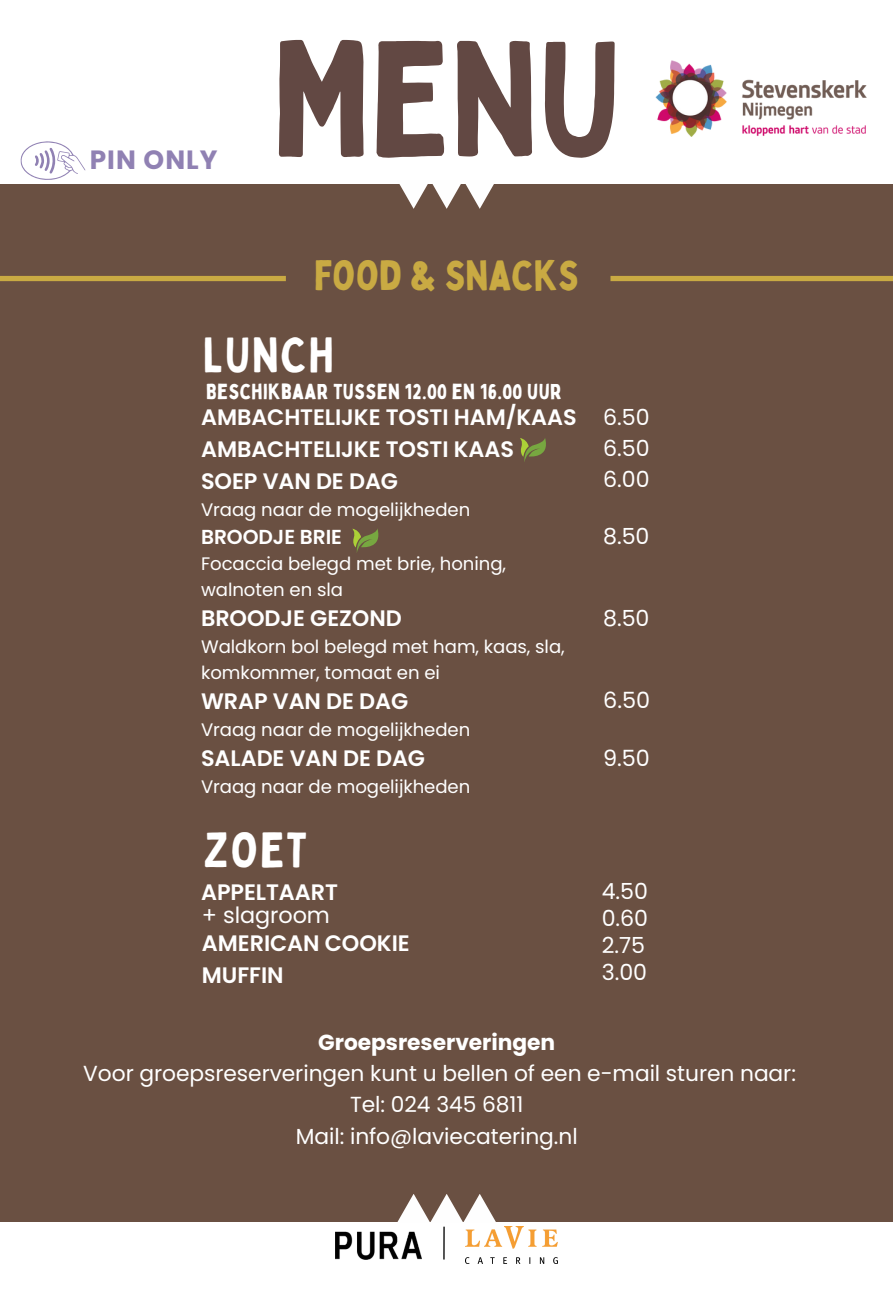
<style>
.page{position:relative;width:893px;height:1291px;background:#fff}
.page>*{position:absolute;margin:0;border:0;box-sizing:border-box;transform-origin:0 0}
.t1{font:160.47px "Bobby Jones";color:#624843}
.t2{font:48.65px "Bobby Jones";letter-spacing:.04em;color:#fff}
.t3{font:41.3px "Bobby Jones";color:#c9aa43}
.t4{font:700 26.43px "Poppins";letter-spacing:.04em;color:#9081b3}
.t5{font:600 22.4px/31.8px "Poppins";letter-spacing:-.005em;color:#fff}
.t6{font:22.4px "Poppins";letter-spacing:-.005em;color:#fff}
.t7{font:22.05px/27.1px "Poppins";letter-spacing:-.005em;color:#fff}
.t8{font:21.7px/31.2px "Poppins";letter-spacing:-.005em;color:#fff;text-align:center}
.t9{font:21.35px "Bobby Jones";letter-spacing:.02em;color:#fff}
.t10{font:600 20.3px "Poppins";letter-spacing:-.005em;color:#fff}
.t11{font:18.03px/25.6px "Poppins";letter-spacing:-.005em;color:#fff}
.s1{font-weight:700}
</style>
<div class="page">
<div style="left:0;top:185px;width:892px;height:1036px;background:#6a5042"></div>
<img style="left:655px;top:60px;width:211px;height:77px">
<div style="left:0;top:276px;width:286px;height:5px;background:#c9aa43"></div>
<div style="left:610px;top:276px;width:282px;height:5px;background:#c9aa43"></div>
<svg style="left:397px;top:184px;width:99px;height:25px"></svg>
<svg style="left:397px;top:1194px;width:99px;height:28px"></svg>
<svg style="left:520px;top:438px;width:26px;height:24px"></svg>
<svg style="left:20px;top:141px;width:65px;height:39px"></svg>
<img style="left:335px;top:1231px;width:86px;height:28px">
<img style="left:465px;top:1226px;width:92px;height:37px">
<hr style="left:443px;top:1226px;width:1px;height:33px;background:#000">
<svg style="left:352px;top:528px;width:26px;height:25px"></svg>
<h6 class="t4" style="left:90px;top:142px;width:129px">PIN ONLY</h6>
<h1 class="t1" style="left:272px;top:-2px;width:350px">MENU</h1>
<p class="t3" style="left:314px;top:250px;width:266px">FOOD &amp; SNACKS</p>
<p class="t2" style="left:203px;top:324px;width:132px">LUNCH</p>
<p class="t9" style="left:206px;top:378px;width:357px">BESCHIKBAAR TUSSEN 12.00 EN 16.00 UUR</p>
<p class="t5" style="left:201px;top:401px;width:377px">AMBACHTELIJKE TOSTI HAM/KAAS</p>
<p class="t5" style="left:201px;top:433px;width:314px">AMBACHTELIJKE TOSTI KAAS</p>
<h4 class="t5" style="left:201px;top:465px;width:198px">SOEP VAN DE DAG</h4>
<p class="t11" style="left:201px;top:496px;width:271px">Vraag naar de mogelijkheden</p>
<h3 class="t10" style="left:201px;top:523px;width:142px">BROODJE BRIE</h3>
<p class="t11" style="left:201px;top:551px;width:306px">Focaccia belegd met brie, honing,</p>
<h2 class="t11" style="left:201px;top:576px;width:143px">walnoten en sla</h2>
<h6 class="t5" style="left:201px;top:602px;width:202px">BROODJE GEZOND</h6>
<p class="t11" style="left:201px;top:634px;width:365px">Waldkorn bol belegd met ham, kaas, sla, komkommer, tomaat en ei</p>
<p class="t5" style="left:201px;top:685px;width:209px">WRAP VAN DE DAG</p>
<p class="t11" style="left:201px;top:716px;width:271px">Vraag naar de mogelijkheden</p>
<p class="t5" style="left:201px;top:742px;width:225px">SALADE VAN DE DAG</p>
<p class="t11" style="left:201px;top:774px;width:271px">Vraag naar de mogelijkheden</p>
<p class="t2" style="left:203px;top:819px;width:105px">ZOET</p>
<p class="t5" style="left:201px;top:876px;width:138px">APPELTAART</p>
<p class="t6" style="left:202px;top:899px;width:129px">+ slagroom</p>
<h6 class="t5" style="left:202px;top:927px;width:209px">AMERICAN COOKIE<br>MUFFIN</h6>
<p class="t7" style="left:603px;top:403px;width:48px">6.50</p>
<p class="t7" style="left:603px;top:432px;width:48px;line-height:31.3px">6.50<br>6.00</p>
<p class="t7" style="left:603px;top:522px;width:48px">8.50</p>
<p class="t7" style="left:603px;top:604px;width:48px">8.50</p>
<h6 class="t6" style="left:603px;top:684px;width:48px">6.50</h6>
<h6 class="t6" style="left:603px;top:742px;width:48px">9.50</h6>
<p class="t7" style="left:601px;top:877px;width:48px">4.50<br>0.60<br>2.75<br>3.00</p>
<h6 class="t8" style="left:83px;top:1026px;width:714px"><span class="s1">Groepsreserveringen<br></span>Voor groepsreserveringen kunt u bellen of een e-mail sturen naar:<br>Tel: 024 345 6811<br>Mail: info@laviecatering.nl</h6>
</div>
